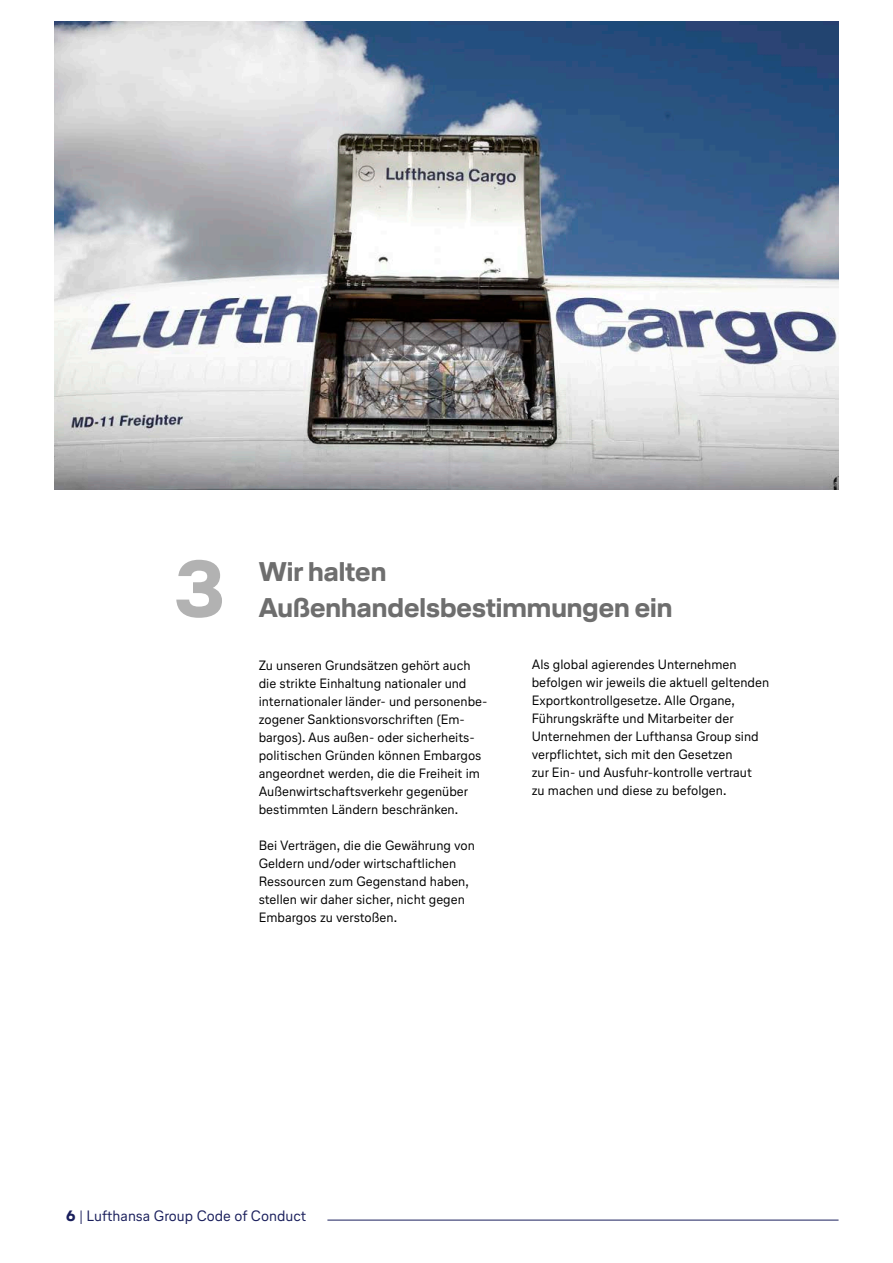
<style>
.page{position:relative;width:893px;height:1263px;background:#fff}
.page>*{position:absolute;margin:0;border:0;box-sizing:border-box;transform-origin:0 0}
.t1{font:700 79.5px "Lufthansa Head";color:#b2b2b2}
.t2{font:700 27px/36px "Lufthansa Head";color:#6e6e6e}
.t3{font:15px "Lufthansa Text";color:#1a1f5c}
.t4{font:13.5px/18px "Lufthansa Text";color:#000}
.s1{font-family:"Lufthansa Head";font-weight:700}
</style>
<div class="page">
<img style="left:54px;top:21px;width:785px;height:468px">
<hr style="left:327px;top:1220px;width:511px;height:1px;background:#1a1f5c">
<h1 class="t1" style="left:175px;top:533px;width:52px">3</h1>
<h2 class="t2" style="left:259px;top:552px;width:415px">Wir halten<br>Außenhandelsbestimmungen ein</h2>
<p class="t4" style="left:259px;top:655px;width:230px">Zu unseren Grundsätzen gehört auch die strikte Einhaltung nationaler und internationaler länder- und personenbe&shy;zogener Sanktionsvorschriften (Em&shy;bargos). Aus außen- oder sicherheits&shy;politischen Gründen können Embargos angeordnet werden, die die Freiheit im Außenwirtschaftsverkehr gegenüber bestimmten Ländern beschränken.</p>
<p class="t4" style="left:259px;top:835px;width:218px">Bei Verträgen, die die Gewährung von Geldern und/oder wirtschaftlichen Ressourcen zum Gegenstand haben, stellen wir daher sicher, nicht gegen Embargos zu verstoßen.</p>
<p class="t4" style="left:532px;top:655px;width:239px">Als global agierendes Unternehmen befolgen wir jeweils die aktuell geltenden Exportkontrollgesetze. Alle Organe, Führungskräfte und Mitarbeiter der Unternehmen der Lufthansa Group sind verpflichtet, sich mit den Gesetzen<br>zur Ein- und Ausfuhr-kontrolle vertraut<br>zu machen und diese zu befolgen.</p>
<p class="t3" style="left:66px;top:1206px;width:242px"><span class="s1">6</span> | Lufthansa Group Code of Conduct</p>
</div>
